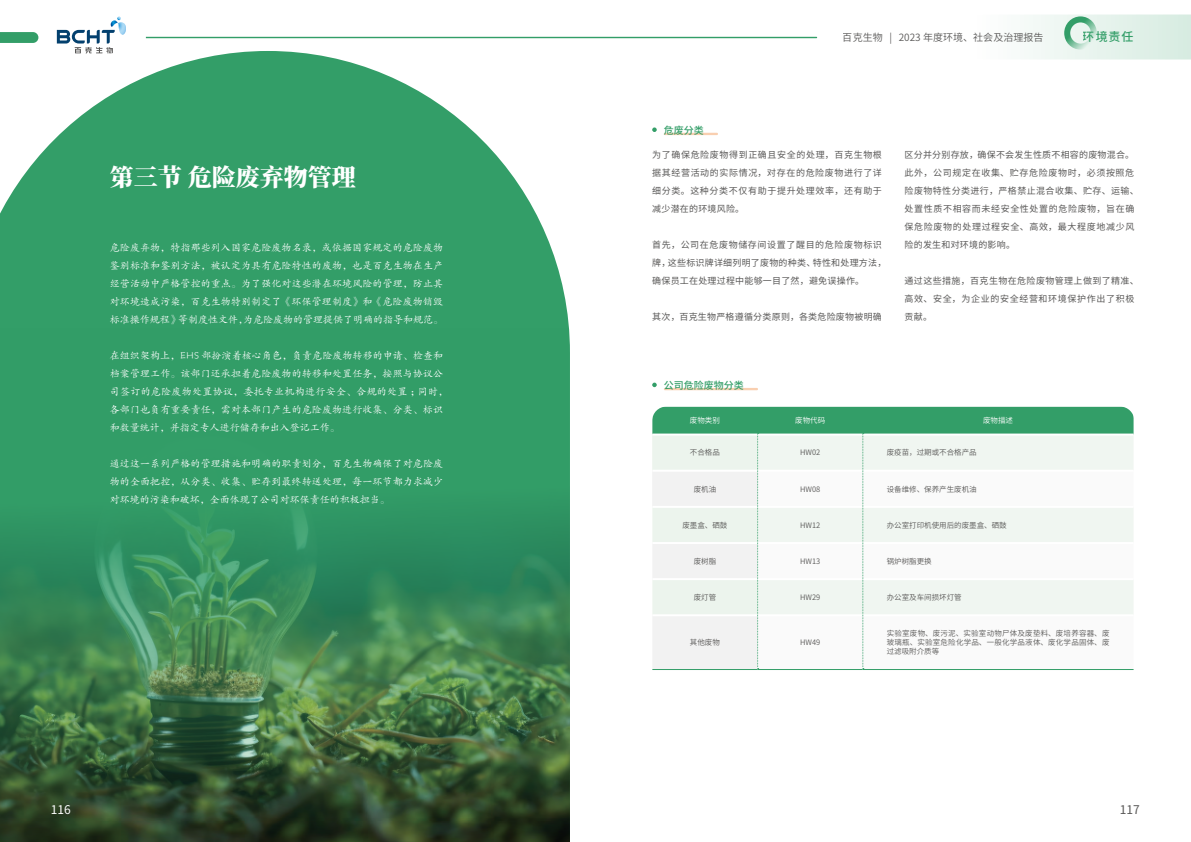
<style>
.page{position:relative;width:1191px;height:842px;background:#fff}
.page>*{position:absolute;margin:0;border:0;box-sizing:border-box;transform-origin:0 0}
.t1{font:800 24px "Source Han Serif CN";color:#fff}
.t2{font:500 12px "Source Han Sans CN";color:#339e68}
.t3{font:12px "Source Han Sans CN";color:#595857}
.t4{font:12px "Source Han Sans CN";color:#fff}
.t5{font:10px/18px "FZKTK GBK1 0";letter-spacing:.01em;color:#fff;text-align:justify}
.t6{font:10px "Source Han Sans CN";color:#595857}
.t7{font:500 10px "Source Han Sans CN";color:#339e68}
.t8{font:9px/18px "Source Han Sans CN";letter-spacing:.045em;color:#595857;text-align:justify}
.t9{font:9px/18px "Source Han Sans CN";letter-spacing:.07em;color:#595857}
.t10{font:9px/18px "Source Han Sans CN";letter-spacing:.025em;color:#595857}
.t11{font:7.5px/9px "Source Han Sans CN";color:#595857;text-align:justify}
.t12{font:7.5px "Source Han Sans CN";color:#fff}
</style>
<div class="page">
<svg style="left:0;top:32px;width:38px;height:11px"></svg>
<svg style="left:57px;top:17px;width:69px;height:34px"></svg>
<svg style="left:146px;top:15px;width:1045px;height:45px"></svg>
<div style="left:1064px;top:16px;width:32px;height:34px;border:6px solid #339e68;border-radius:50%"></div>
<svg style="left:0;top:51px;width:570px;height:278px;fill:#339e68"></svg>
<img style="left:0;top:329px;width:570px;height:513px">
<hr style="left:664px;top:133px;width:54px;height:2px;background:#f0863a">
<svg style="left:652px;top:127px;width:5px;height:5px"></svg>
<hr style="left:664px;top:388px;width:94px;height:2px;background:#f0863a">
<svg style="left:652px;top:383px;width:5px;height:4px"></svg>
<hr style="left:652px;top:669px;width:105px;height:1px;background:#339e68">
<hr style="left:757px;top:669px;width:105px;height:1px;background:#339e68">
<hr style="left:862px;top:669px;width:271px;height:1px;background:#339e68">
<svg style="left:652px;top:407px;width:481px;height:262px"></svg>
<h1 class="t1" style="left:110px;top:164px;width:247px">第三节 危险废弃物管理</h1>
<p class="t5" style="left:110px;top:239px;width:335px">危险废弃物，特指那些列入国家危险废物名录，或依据国家规定的危险废物鉴别标准和鉴别方法，被认定为具有危险特性的废物，也是百克生物在生产经营活动中严格管控的重点。为了强化对这些潜在环境风险的管理，防止其对环境造成污染，百克生物特别制定了《环保管理制度》和《危险废物销毁标准操作规程》等制度性文件，为危险废物的管理提供了明确的指导和规范。</p>
<p class="t5" style="left:110px;top:347px;width:340px;text-align:left">在组织架构上，EHS 部扮演着核心角色，负责危险废物转移的申请、检查和档案管理工作。该部门还承担着危险废物的转移和处置任务，按照与协议公司签订的危险废物处置协议，委托专业机构进行安全、合规的处置；同时，各部门也负有重要责任，需对本部门产生的危险废物进行收集、分类、标识和数量统计，并指定专人进行储存和出入登记工作。</p>
<p class="t5" style="left:110px;top:455px;width:335px">通过这一系列严格的管理措施和明确的职责划分，百克生物确保了对危险废物的全面把控，从分类、收集、贮存到最终转送处理，每一环节都力求减少对环境的污染和破坏，全面体现了公司对环保责任的积极担当。</p>
<p class="t4" style="left:51px;top:803px;width:21px">116</p>
<p class="t7" style="left:664px;top:124px;width:41px">危废分类</p>
<p class="t6" style="left:842px;top:32px;width:202px">百克生物 | 2023 年度环境、社会及治理报告</p>
<p class="t2" style="left:1082px;top:30px;width:52px">环境责任</p>
<p class="t8" style="left:652px;top:145px;width:231px">为了确保危险废物得到正确且安全的处理，百克生物根据其经营活动的实际情况，对存在的危险废物进行了详细分类。这种分类不仅有助于提升处理效率，还有助于减少潜在的环境风险。</p>
<p class="t10" style="left:652px;top:235px;width:236px">首先，公司在危废物储存间设置了醒目的危险废物标识牌，这些标识牌详细列明了废物的种类、特性和处理方法，确保员工在处理过程中能够一目了然，避免误操作。</p>
<p class="t10" style="left:652px;top:307px;width:231px">其次，百克生物严格遵循分类原则，各类危险废物被明确</p>
<p class="t9" style="left:904px;top:145px;width:236px">区分并分别存放，确保不会发生性质不相容的废物混合。此外，公司规定在收集、贮存危险废物时，必须按照危险废物特性分类进行，严格禁止混合收集、贮存、运输、处置性质不相容而未经安全性处置的危险废物，旨在确保危险废物的处理过程安全、高效，最大程度地减少风险的发生和对环境的影响。</p>
<p class="t8" style="left:904px;top:271px;width:236px;text-align:left">通过这些措施，百克生物在危险废物管理上做到了精准、高效、安全，为企业的安全经营和环境保护作出了积极贡献。</p>
<p class="t7" style="left:664px;top:379px;width:81px">公司危险废物分类</p>
<p class="t12" style="left:690px;top:416px;width:31px">废物类别</p>
<p class="t12" style="left:795px;top:416px;width:31px">废物代码</p>
<p class="t12" style="left:983px;top:416px;width:31px">废物描述</p>
<p class="t11" style="left:690px;top:448px;width:31px">不合格品</p>
<p class="t11" style="left:800px;top:448px;width:22px">HW02</p>
<p class="t11" style="left:886px;top:448px;width:91px">废疫苗，过期或不合格产品</p>
<p class="t11" style="left:693px;top:484px;width:24px">废机油</p>
<p class="t11" style="left:800px;top:484px;width:22px">HW08</p>
<p class="t11" style="left:886px;top:484px;width:91px">设备维修、保养产生废机油</p>
<p class="t11" style="left:682px;top:521px;width:46px">废墨盒、硒鼓</p>
<p class="t11" style="left:800px;top:521px;width:22px">HW12</p>
<p class="t11" style="left:886px;top:521px;width:121px">办公室打印机使用后的废墨盒、硒鼓</p>
<p class="t11" style="left:693px;top:557px;width:24px">废树脂</p>
<p class="t11" style="left:800px;top:557px;width:22px">HW13</p>
<p class="t11" style="left:886px;top:557px;width:46px">锅炉树脂更换</p>
<p class="t11" style="left:693px;top:593px;width:24px">废灯管</p>
<p class="t11" style="left:800px;top:593px;width:22px">HW29</p>
<p class="t11" style="left:886px;top:593px;width:76px">办公室及车间损坏灯管</p>
<p class="t11" style="left:690px;top:638px;width:31px">其他废物</p>
<p class="t11" style="left:800px;top:638px;width:22px">HW49</p>
<p class="t11" style="left:886px;top:629px;width:224px">实验室废物、废污泥、实验室动物尸体及废垫料、废培养容器、废玻璃瓶、实验室危险化学品、一般化学品液体、废化学品固体、废过滤吸附介质等</p>
<p class="t3" style="left:1119px;top:802px;width:21px">117</p>
</div>
